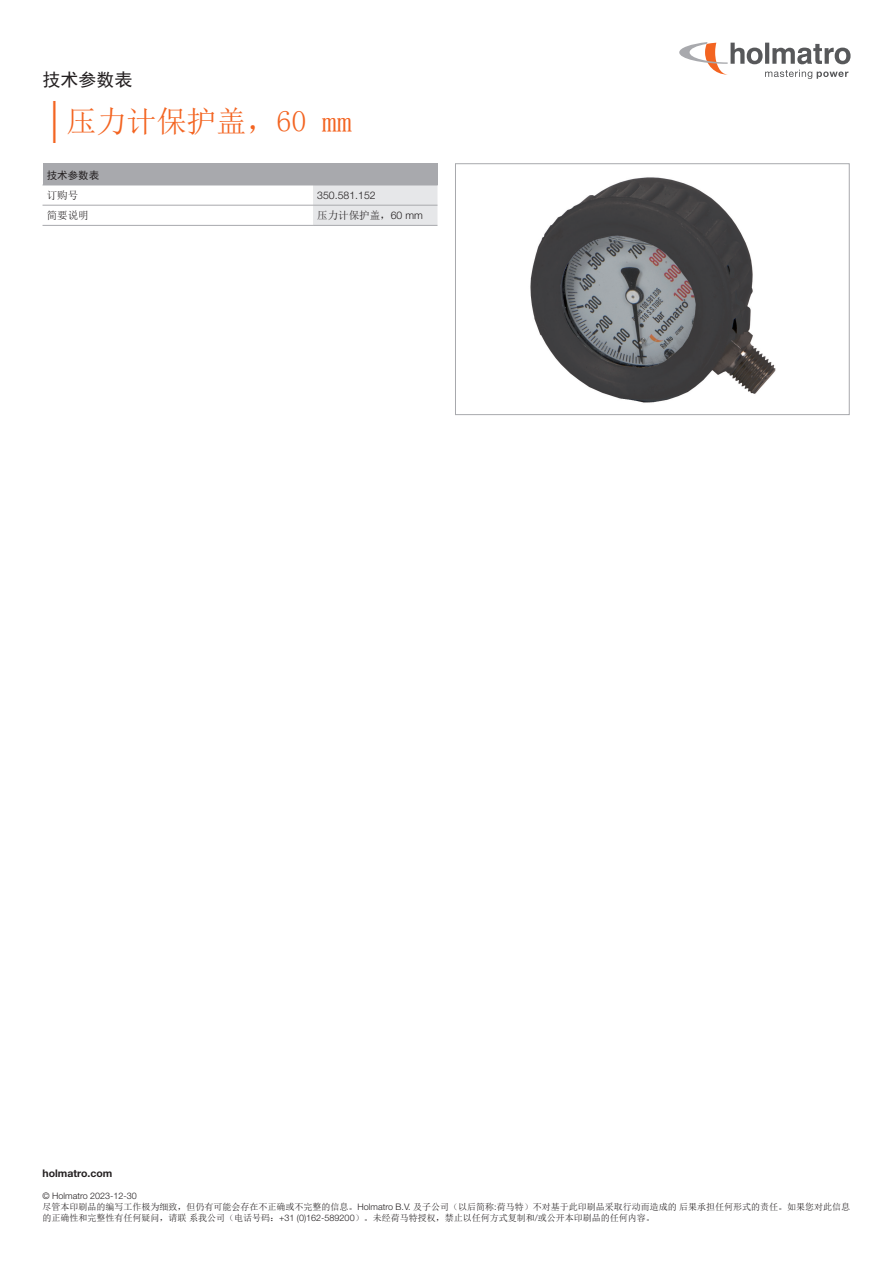
<style>
.page{position:relative;width:893px;height:1263px;background:#fff}
.page>*{position:absolute;margin:0;border:0;box-sizing:border-box;transform-origin:0 0}
.t1{font:30px "Sim Sun";color:#f36421}
.t2{font:18px "Sim Hei";color:#231f20}
.t3{font:10.5px "Sim Sun";color:#231f20}
.t4{font:700 10.5px "Helvetica Neue LT Std";color:#231f20}
.t5{font:300 10.5px "Helvetica Neue LT Std";color:#231f20}
.t6{font:10.5px "Sim Hei";color:#231f20}
.t7{font:9px/10.8px "Sim Sun";color:#231f20}
.t8{font:300 9px "Helvetica Neue LT Std";color:#231f20}
.s1{font-family:"Helvetica Neue LT Std";font-weight:300;font-size:42px}
.s2{font-family:"Helvetica Neue LT Std";font-weight:300}
</style>
<div class="page">
<svg style="left:679px;top:42px;width:171px;height:37px"></svg>
<div style="left:43px;top:164px;width:394px;height:21px;background:#a8a9ad"></div>
<svg style="left:313px;top:164px;width:125px;height:61px"></svg>
<hr style="left:43px;top:185px;width:270px;height:1px;background:#a8a9ad">
<hr style="left:313px;top:185px;width:125px;height:1px;background:#a8a9ad">
<hr style="left:43px;top:225px;width:270px;height:1px;background:#a8a9ad">
<hr style="left:43px;top:205px;width:270px;height:1px;background:#a8a9ad">
<hr style="left:313px;top:225px;width:124px;height:1px;background:#a8a9ad">
<hr style="left:313px;top:205px;width:124px;height:1px;background:#a8a9ad">
<img style="left:530px;top:177px;width:246px;height:226px">
<div style="left:455px;top:164px;width:394px;height:251px;border:1px solid #a8a9ad"></div>
<h2 class="t2" style="left:43px;top:70px;width:91px">技术参数表</h2>
<h1 class="t1" style="left:50px;top:106px;width:303px"><span class="s1">|</span> 压力计保护盖，60 mm</h1>
<p class="t6" style="left:47px;top:170px;width:54px">技术参数表</p>
<p class="t3" style="left:47px;top:190px;width:33px">订购号</p>
<p class="t5" style="left:317px;top:189px;width:60px">350.581.152</p>
<p class="t3" style="left:47px;top:210px;width:43px">简要说明</p>
<p class="t3" style="left:317px;top:210px;width:107px">压力计保护盖，<span class="s2">60 mm</span></p>
<p class="t4" style="left:43px;top:1167px;width:71px">holmatro.com</p>
<p class="t8" style="left:43px;top:1190px;width:96px">© Holmatro 2023-12-30</p>
<p class="t7" style="left:43px;top:1201px;width:809px">尽管本印刷品的编写工作极为细致，但仍有可能会存在不正确或不完整的信息。<span class="s2">Holmatro B.V.</span> 及子公司（以后简称<span class="s2">:</span>荷马特）不对基于此印刷品采取行动而造成的后果承担任何形式的责任。如果您对此信息的正确性和完整性有任何疑问，请联系我公司（电话号码：<span class="s2">+31 (0)162-589200</span>）。未经荷马特授权，禁止以任何方式复制和<span class="s2">/</span>或公开本印刷品的任何内容。</p>
</div>
